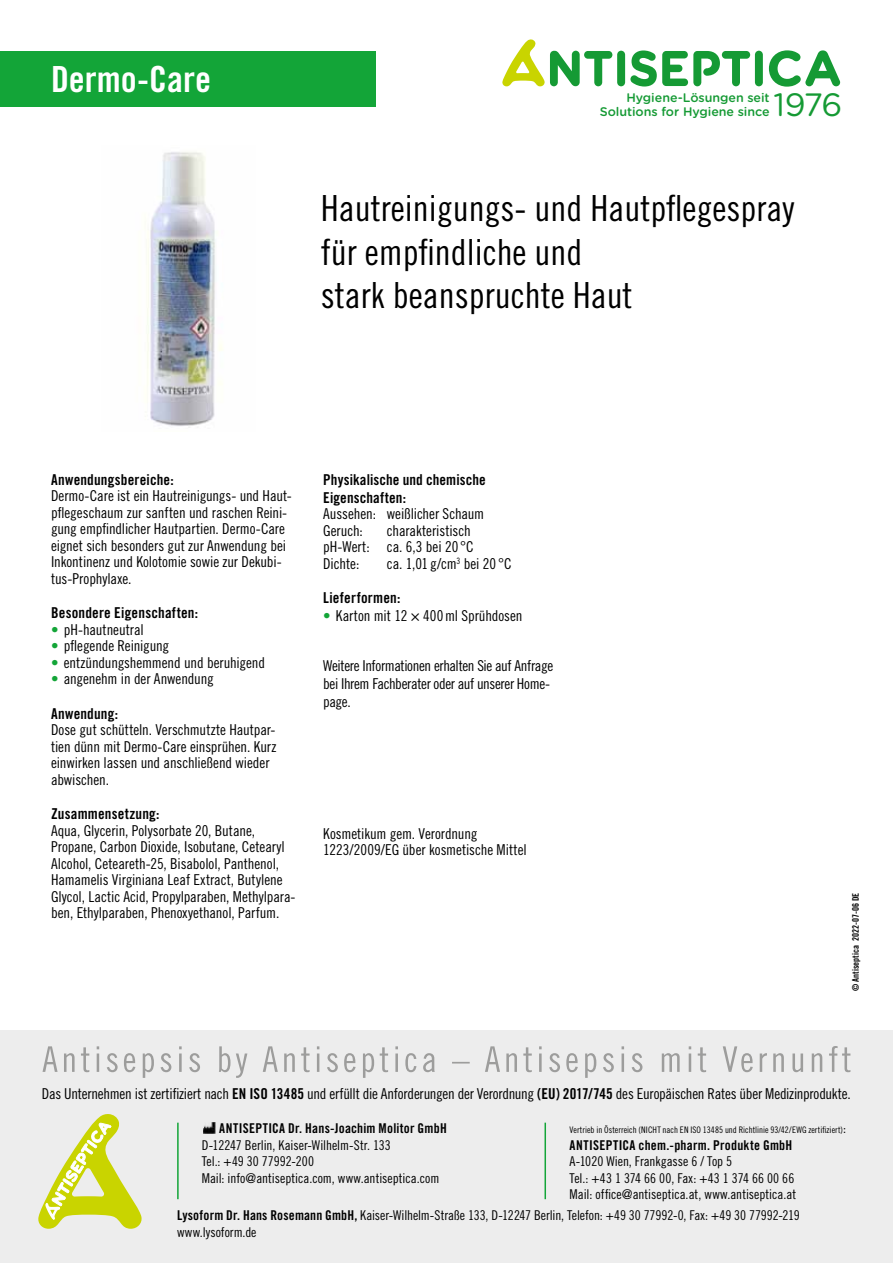
<style>
.page{position:relative;width:893px;height:1263px;background:#fff}
.page>*{position:absolute;margin:0;border:0;box-sizing:border-box;transform-origin:0 0}
.t1{font:36px/43.2px "Trade Gothic LT Std Cn 18";color:#000}
.t2{font:36px "Trade Gothic LT Std Bd Cn 20";letter-spacing:-.005em;color:#fff}
.t3{font:32.25px "Gotham Rounded";color:#159a34}
.t4{font:15px/16.5px "Trade Gothic LT Std Cn 18";letter-spacing:-.005em;color:#000}
.t5{font:15px/18px "Trade Gothic LT Std Bd Cn 20";letter-spacing:.01em;color:#000}
.t6{font:15px/18px "Trade Gothic LT Std Cn 18";letter-spacing:-.025em;color:#000}
.t7{font:13.5px/16.5px "Trade Gothic LT Std Cn 18";color:#000}
.t8{font:13.5px "Trade Gothic LT Std Bd Cn 20";letter-spacing:.02em;color:#000}
.t9{font:500 12.45px/13.8px "Gotham Rounded";letter-spacing:-.005em;color:#159a34;text-align:right}
.t10{font:9px "Trade Gothic LT Std Cn 18";letter-spacing:.005em;color:#000}
.t11{font:9px "Trade Gothic LT Std Bd Cn 20";color:#000}
.s1{color:#13a538}
.s2{font-family:"Trade Gothic LT Std Bd Cn 20"}
.s3{font-size:13.5px}
</style>
<div class="page">
<div style="left:617px;top:51px;width:8px;height:35px;background:#159a34;border-radius:4px"></div>
<svg style="left:769px;top:50px;width:71px;height:37px"></svg>
<div style="left:755px;top:51px;width:8px;height:35px;background:#159a34;border-radius:4px"></div>
<svg style="left:630px;top:50px;width:120px;height:37px"></svg>
<svg style="left:502px;top:40px;width:110px;height:46px"></svg>
<div style="left:0;top:51px;width:376px;height:55px;background:#13a538"></div>
<div style="left:0;top:1030px;width:893px;height:233px;background:#ededed"></div>
<svg style="left:43px;top:1046px;width:807px;height:32px"></svg>
<svg style="left:38px;top:1114px;width:104px;height:115px"></svg>
<hr style="left:177px;top:1123px;width:2px;height:76px;background:#13a538">
<hr style="left:544px;top:1123px;width:2px;height:76px;background:#13a538">
<svg style="left:203px;top:1122px;width:12px;height:11px"></svg>
<img style="left:147px;top:152px;width:76px;height:276px">
<h1 class="t2" style="left:51px;top:57px;width:162px">Dermo-Care</h1>
<p class="t9" style="left:600px;top:90px;width:172px">Hygiene-Lösungen seit<br>Solutions for Hygiene since</p>
<h2 class="t3" style="left:774px;top:82px;width:70px">1976</h2>
<h1 class="t1" style="left:321px;top:187px;width:475px">Hautreinigungs- und Hautpflegespray für empfindliche und<br>stark beanspruchte Haut</h1>
<p class="t5" style="left:51px;top:470px;width:124px">Anwendungsbereiche:</p>
<p class="t4" style="left:51px;top:488px;width:242px">Dermo-Care ist ein Hautreinigungs- und Haut&shy;pflegeschaum zur sanften und raschen Reini&shy;gung empfindlicher Hautpartien. Dermo-Care eignet sich besonders gut zur Anwendung bei Inkontinenz und Kolotomie sowie zur Dekubi&shy;tus-Prophylaxe.</p>
<p class="t5" style="left:51px;top:604px;width:149px">Besondere Eigenschaften:</p>
<p class="t4" style="left:51px;top:621px;width:94px"><span class="s1">•</span> pH-hautneutral</p>
<p class="t4" style="left:51px;top:638px;width:120px"><span class="s1">•</span> pflegende Reinigung</p>
<p class="t4" style="left:51px;top:654px;width:216px"><span class="s1">•</span> entzündungshemmend und beruhigend</p>
<p class="t4" style="left:51px;top:671px;width:164px"><span class="s1">•</span> angenehm in der Anwendung</p>
<p class="t5" style="left:51px;top:704px;width:69px">Anwendung:</p>
<p class="t4" style="left:51px;top:722px;width:227px">Dose gut schütteln. Verschmutzte Hautpar&shy;tien dünn mit Dermo-Care einsprühen. Kurz einwirken lassen und anschließend wieder abwischen.</p>
<p class="t5" style="left:51px;top:805px;width:110px">Zusammensetzung:</p>
<p class="t4" style="left:51px;top:822px;width:246px">Aqua, Glycerin, Polysorbate 20, Butane, Propane, Carbon Dioxide, Isobutane, Cetearyl Alcohol, Ceteareth-25, Bisabolol, Panthenol, Hamamelis Virginiana Leaf Extract, Butylene Glycol, Lactic Acid, Propylparaben, Methylpara&shy;ben, Ethylparaben, Phenoxyethanol, Parfum.</p>
<p class="t5" style="left:323px;top:470px;width:164px">Physikalische und chemische<br>Eigenschaften:</p>
<p class="t4" style="left:323px;top:506px;width:163px">Aussehen: weißlicher Schaum<br>Geruch:</p>
<p class="t4" style="left:323px;top:522px;width:152px;text-indent:64px">charakteristisch pH-Wert: ca. 6,3 bei 20 °C<br>Dichte:</p>
<p class="t4" style="left:387px;top:555px;width:126px">ca. 1,01 g/cm<sup>3</sup> bei 20 °C</p>
<p class="t5" style="left:323px;top:589px;width:79px">Lieferformen:</p>
<p class="t4" style="left:323px;top:608px;width:201px"><span class="s1">•</span> Karton mit 12 × 400ml Sprühdosen</p>
<p class="t6" style="left:323px;top:656px;width:231px">Weitere Informationen erhalten Sie auf Anfrage bei Ihrem Fachberater oder auf unserer Home&shy;page.</p>
<p class="t4" style="left:323px;top:825px;width:205px">Kosmetikum gem. Verordnung<br>1223/2009/EG über kosmetische Mittel</p>
<p class="t11" style="left:850px;top:991px;width:100px;rotate:-90deg">© Antiseptica 2022-07-06 DE</p>
<p class="t4" style="left:42px;top:1085px;width:810px">Das Unternehmen ist zertifiziert nach <span class="s2">EN ISO 13485</span> und erfüllt die Anforderungen der Verordnung <span class="s2">(EU) 2017/745</span> des Europäischen Rates über Medizinprodukte.</p>
<p class="t10" style="left:570px;top:1124px;width:278px">Vertrieb in Österreich (NICHT nach EN ISO 13485 und Richtlinie 93/42/EWG zertifiziert)<span class="s3">:</span></p>
<p class="t8" style="left:570px;top:1136px;width:224px">ANTISEPTICA chem.-pharm. Produkte GmbH</p>
<p class="t7" style="left:570px;top:1153px;width:228px">A-1020 Wien, Frankgasse 6 / Top 5<br>Tel.: +43 1 374 66 00, Fax: +43 1 374 66 00 66<br>Mail: office@antiseptica.at, www.antiseptica.at</p>
<p class="t7" style="left:177px;top:1207px;width:624px"><span class="s2">Lysoform Dr. Hans Rosemann GmbH,</span> Kaiser-Wilhelm-Straße 133, D-12247 Berlin, Telefon: +49 30 77992-0, Fax: +49 30 77992-219 www.lysoform.de</p>
<p class="t8" style="left:219px;top:1120px;width:229px">ANTISEPTICA Dr. Hans-Joachim Molitor GmbH</p>
<p class="t7" style="left:202px;top:1136px;width:239px">D-12247 Berlin, Kaiser-Wilhelm-Str. 133<br>Tel.: +49 30 77992-200<br>Mail: info@antiseptica.com, www.antiseptica.com</p>
</div>
